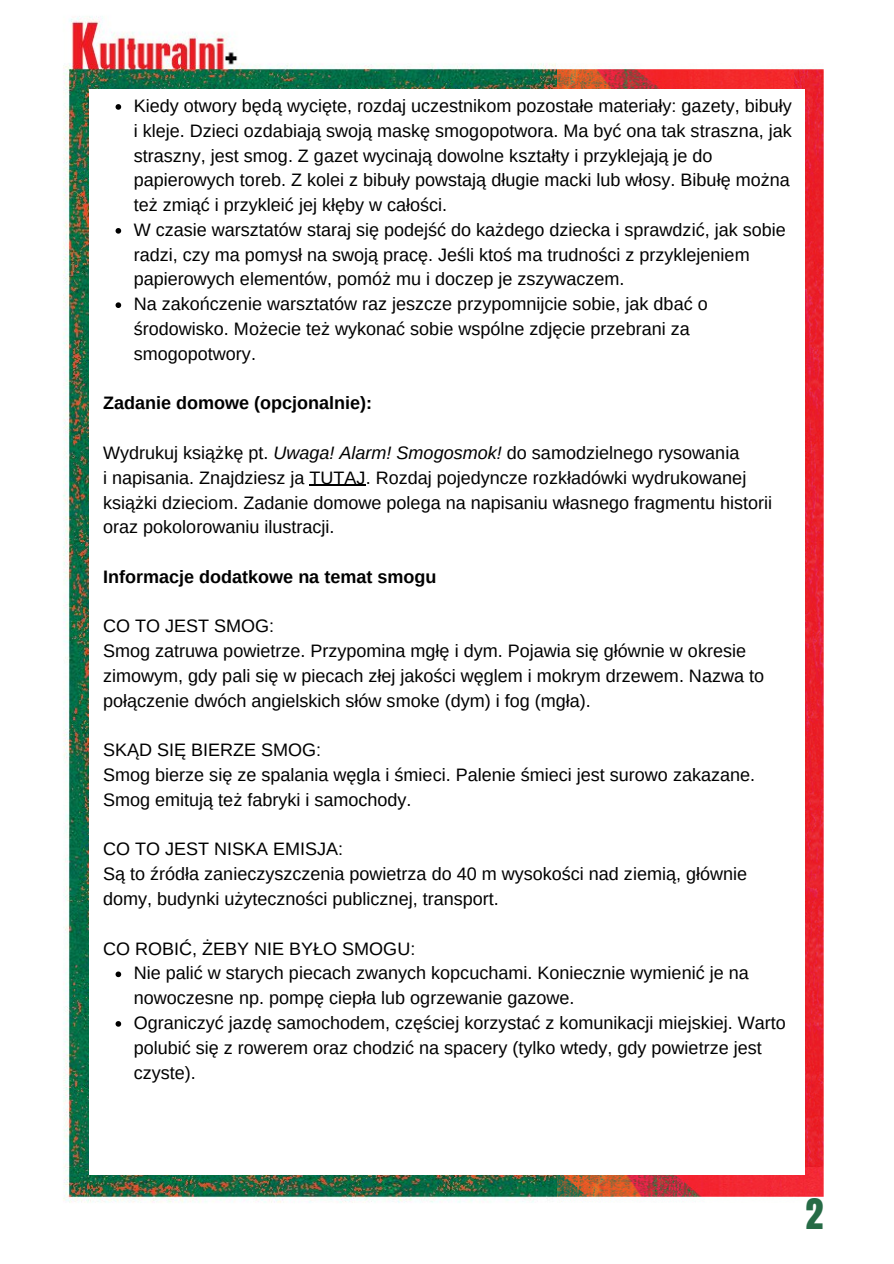
<style>
.page{position:relative;width:894px;height:1264px;background:#fff}
.page>*{position:absolute;margin:0;border:0;box-sizing:border-box;transform-origin:0 0}
.t1{font:36px "Anton";color:#266b46}
.t2{font:18px/24.8px "Arimo";color:#000}
.t3{font:700 18px "Arimo";color:#000}
.s1{font-style:italic}
</style>
<div class="page">
<img style="left:63px;top:16px;width:494px;height:1187px">
<img style="left:557px;top:66px;width:267px;height:1135px">
<div style="left:89px;top:89px;width:715px;height:1086px;background:#fff"></div>
<svg style="left:115px;top:104px;width:6px;height:6px"></svg>
<svg style="left:115px;top:228px;width:6px;height:6px"></svg>
<svg style="left:115px;top:302px;width:6px;height:6px"></svg>
<svg style="left:115px;top:971px;width:6px;height:6px"></svg>
<svg style="left:115px;top:1021px;width:6px;height:5px"></svg>
<hr style="left:309px;top:485px;width:56px;height:1px;background:#000">
<p class="t2" style="left:134px;top:93px;width:659px">Kiedy otwory będą wycięte, rozdaj uczestnikom pozostałe materiały: gazety, bibuły i kleje. Dzieci ozdabiają swoją maskę smogopotwora. Ma być ona tak straszna, jak straszny, jest smog. Z gazet wycinają dowolne kształty i przyklejają je do papierowych toreb. Z kolei z bibuły powstają długie macki lub włosy. Bibułę można też zmiąć i przykleić jej kłęby w całości.</p>
<p class="t2" style="left:134px;top:217px;width:653px">W czasie warsztatów staraj się podejść do każdego dziecka i sprawdzić, jak sobie radzi, czy ma pomysł na swoją pracę. Jeśli ktoś ma trudności z przyklejeniem papierowych elementów, pomóż mu i doczep je zszywaczem.</p>
<p class="t2" style="left:134px;top:291px;width:575px">Na zakończenie warsztatów raz jeszcze przypomnijcie sobie, jak dbać o środowisko. Możecie też wykonać sobie wspólne zdjęcie przebrani za smogopotwory.</p>
<p class="t3" style="left:103px;top:393px;width:270px">Zadanie domowe (opcjonalnie):</p>
<p class="t2" style="left:103px;top:440px;width:637px">Wydrukuj książkę pt. <span class="s1">Uwaga! Alarm! Smogosmok!</span> do samodzielnego rysowania</p>
<p class="t2" style="left:103px;top:465px;width:670px">i napisania. Znajdziesz ja TUTAJ. Rozdaj pojedyncze rozkładówki wydrukowanej książki dzieciom. Zadanie domowe polega na napisaniu własnego fragmentu historii oraz pokolorowaniu ilustracji.</p>
<p class="t3" style="left:103px;top:566px;width:335px">Informacje dodatkowe na temat smogu</p>
<p class="t2" style="left:103px;top:614px;width:172px">CO TO JEST SMOG:</p>
<p class="t2" style="left:103px;top:638px;width:662px">Smog zatruwa powietrze. Przypomina mgłę i dym. Pojawia się głównie w okresie zimowym, gdy pali się w piecach złej jakości węglem i mokrym drzewem. Nazwa to połączenie dwóch angielskich słów smoke (dym) i fog (mgła).</p>
<p class="t2" style="left:103px;top:737px;width:219px">SKĄD SIĘ BIERZE SMOG:</p>
<p class="t2" style="left:103px;top:762px;width:653px">Smog bierze się ze spalania węgla i śmieci. Palenie śmieci jest surowo zakazane.<br>Smog emitują też fabryki i samochody.</p>
<p class="t2" style="left:103px;top:836px;width:241px">CO TO JEST NISKA EMISJA:</p>
<p class="t2" style="left:103px;top:861px;width:645px">Są to źródła zanieczyszczenia powietrza do 40 m wysokości nad ziemią, głównie domy, budynki użyteczności publicznej, transport.</p>
<p class="t2" style="left:103px;top:936px;width:313px">CO ROBIĆ, ŻEBY NIE BYŁO SMOGU:</p>
<p class="t2" style="left:134px;top:960px;width:616px">Nie palić w starych piecach zwanych kopcuchami. Koniecznie wymienić je na nowoczesne np. pompę ciepła lub ogrzewanie gazowe.</p>
<p class="t2" style="left:134px;top:1010px;width:653px">Ograniczyć jazdę samochodem, częściej korzystać z komunikacji miejskiej. Warto polubić się z rowerem oraz chodzić na spacery (tylko wtedy, gdy powietrze jest czyste).</p>
<p class="t1" style="left:805px;top:1187px;width:19px">2</p>
</div>
